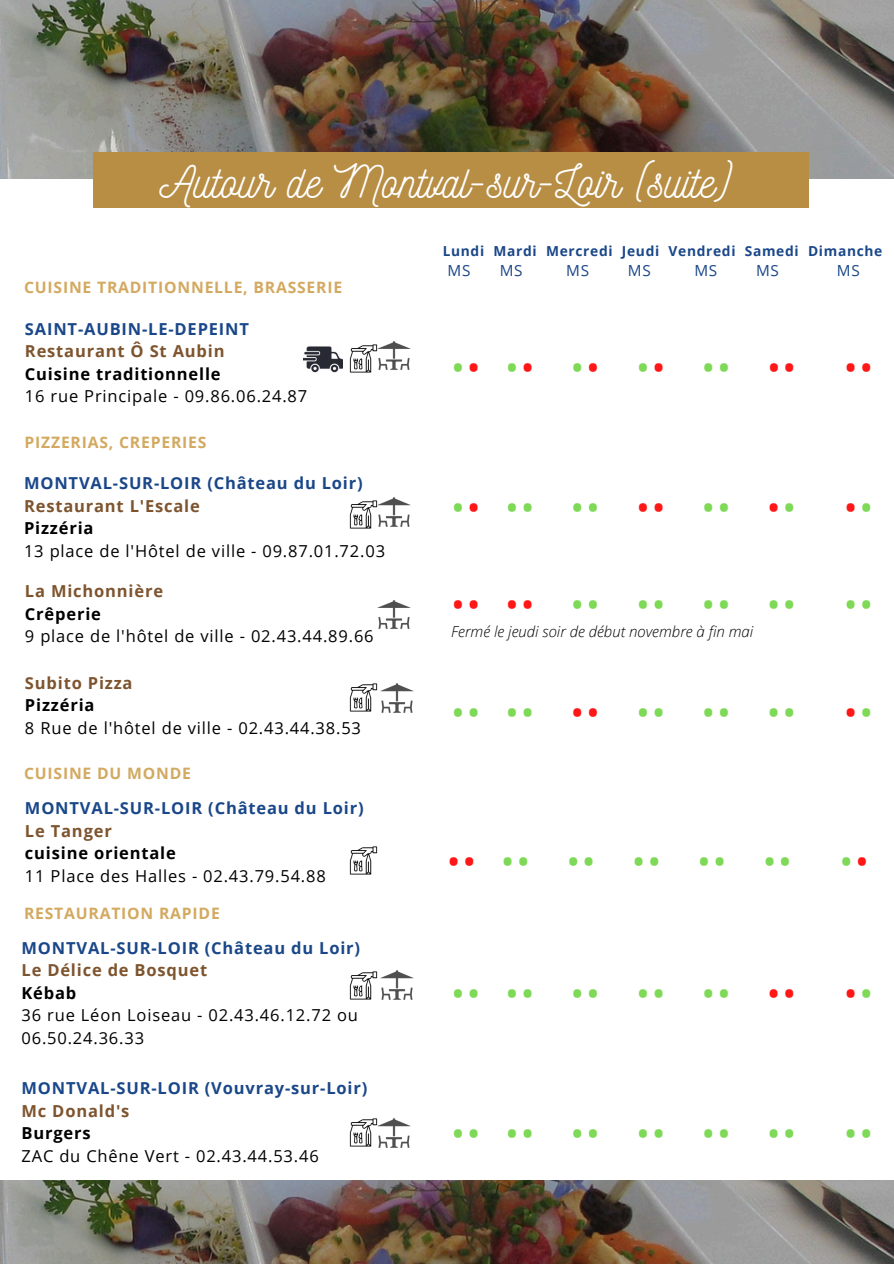
<style>
.page{position:relative;width:894px;height:1264px;background:#fff}
.page>*{position:absolute;margin:0;border:0;box-sizing:border-box;transform-origin:0 0}
.t1{font:45px "Nickainley";color:#fff}
.t2{font:36.75px "Open Sans";color:#7ed957}
.t3{font:36.75px "Open Sans";color:#ff1616}
.t4{font:16.5px/22.5px "Open Sans";letter-spacing:.05em;color:#000}
.t5{font:700 16.5px/22.5px "Open Sans";letter-spacing:.05em;color:#1a4789}
.t6{font:700 15.75px "Open Sans";letter-spacing:.05em;color:#d3a960}
.t7{font:15.3px "Open Sans";letter-spacing:.05em;color:#1a4789}
.t8{font:italic 300 15px "Open Sans";color:#000}
.t9{font:700 13.8px "Open Sans";letter-spacing:.05em;color:#1a4789}
.s1{font-weight:700;color:#1a4789}
.s2{font-weight:700;color:#7e542e}
.s3{font-weight:700}
.s4{color:#7e542e}
.s5{color:#000}
.s6{font-weight:400;color:#000}
.s7{color:#ff1616}
.s8{color:#7ed957}
</style>
<div class="page">
<img style="left:0;top:0;width:893px;height:178px">
<div style="left:94px;top:153px;width:714px;height:55px;background:#b88e45"></div>
<img style="left:0;top:1180px;width:893px;height:83px">
<img style="left:378px;top:497px;width:32px;height:30px">
<img style="left:350px;top:500px;width:28px;height:28px">
<img style="left:378px;top:600px;width:32px;height:29px">
<img style="left:350px;top:1118px;width:28px;height:28px">
<img style="left:378px;top:1118px;width:32px;height:30px">
<img style="left:350px;top:344px;width:28px;height:28px">
<img style="left:378px;top:341px;width:32px;height:29px">
<img style="left:350px;top:846px;width:28px;height:28px">
<img style="left:350px;top:971px;width:28px;height:28px">
<img style="left:350px;top:683px;width:28px;height:28px">
<img style="left:381px;top:683px;width:32px;height:30px">
<img style="left:303px;top:346px;width:40px;height:26px">
<img style="left:381px;top:970px;width:32px;height:30px">
<h1 class="t1" style="left:159px;top:153px;width:576px">Autour de Montval-sur-Loir (suite)</h1>
<h2 class="t9" style="left:442px;top:241px;width:441px">Lundi Mardi Mercredi Jeudi Vendredi Samedi Dimanche</h2>
<p class="t7" style="left:447px;top:260px;width:24px">MS</p>
<p class="t7" style="left:499px;top:260px;width:24px">MS</p>
<p class="t7" style="left:566px;top:260px;width:24px">MS</p>
<p class="t7" style="left:627px;top:260px;width:24px">MS</p>
<p class="t7" style="left:694px;top:260px;width:24px">MS</p>
<p class="t7" style="left:755px;top:260px;width:24px">MS</p>
<p class="t7" style="left:836px;top:260px;width:24px">MS</p>
<p class="t6" style="left:24px;top:276px;width:319px">CUISINE TRADITIONNELLE, BRASSERIE</p>
<p class="t4" style="left:25px;top:317px;width:284px"><span class="s1">SAINT-AUBIN-LE-DEPEINT<br></span><span class="s2">Restaurant Ô St Aubin<br></span><span class="s3">Cuisine traditionnelle<br></span>16 rue Principale - 09.86.06.24.87</p>
<p class="t6" style="left:25px;top:431px;width:183px">PIZZERIAS, CREPERIES</p>
<p class="t4" style="left:24px;top:471px;width:362px"><span class="s1">MONTVAL-SUR-LOIR (Château du Loir)<br></span><span class="s2">Restaurant L'Escale<br></span><span class="s3">Pizzéria<br></span>13 place de l'Hôtel de ville - 09.87.01.72.03</p>
<p class="t4" style="left:25px;top:580px;width:350px"><span class="s2">La Michonnière<br></span><span class="s3">Crêperie<br></span>9 place de l'hôtel de ville - 02.43.44.89.66</p>
<p class="t4" style="left:25px;top:671px;width:337px"><span class="s2">Subito Pizza<br></span><span class="s3">Pizzéria<br></span>8 Rue de l'hôtel de ville - 02.43.44.38.53</p>
<h2 class="t6" style="left:24px;top:762px;width:168px">CUISINE DU MONDE</h2>
<p class="t5" style="left:25px;top:796px;width:340px">MONTVAL-SUR-LOIR (Château du Loir)<br><span class="s4">Le Tanger<br></span><span class="s5">cuisine orientale<br></span><span class="s6">11 Place des Halles - 02.43.79.54.88</span></p>
<h3 class="t6" style="left:24px;top:901px;width:197px">RESTAURATION RAPIDE</h3>
<h3 class="t4" style="left:22px;top:936px;width:340px"><span class="s1">MONTVAL-SUR-LOIR (Château du Loir)<br></span><span class="s2">Le Délice de Bosquet<br></span><span class="s3">Kébab<br></span>36 rue Léon Loiseau - 02.43.46.12.72 ou<br>06.50.24.36.33</h3>
<p class="t5" style="left:22px;top:1076px;width:347px">MONTVAL-SUR-LOIR (Vouvray-sur-Loir)<br><span class="s4">Mc Donald's<br></span><span class="s5">Burgers<br></span><span class="s6">ZAC du Chêne Vert - 02.43.44.53.46</span></p>
<p class="t2" style="left:451px;top:342px;width:347px">•<span class="s7">•</span> •<span class="s7">•</span> •<span class="s7">•</span> •<span class="s7">•</span> •• <span class="s7">••</span></p>
<p class="t3" style="left:843px;top:342px;width:31px">••</p>
<h3 class="t2" style="left:451px;top:481px;width:347px">•<span class="s7">•</span> •• •• <span class="s7">••</span> •• <span class="s7">•</span>•</h3>
<h3 class="t3" style="left:843px;top:481px;width:31px">•<span class="s8">•</span></h3>
<p class="t2" style="left:451px;top:578px;width:346px"><span class="s7">•• ••</span> •• •• •• ••</p>
<p class="t2" style="left:843px;top:578px;width:31px">••</p>
<p class="t8" style="left:451px;top:621px;width:304px">Fermé le jeudi soir de début novembre à fin mai</p>
<p class="t2" style="left:451px;top:686px;width:346px">•• •• <span class="s7">••</span> •• •• ••</p>
<p class="t3" style="left:843px;top:686px;width:31px">•<span class="s8">•</span></p>
<p class="t2" style="left:446px;top:835px;width:346px"><span class="s7">••</span> •• •• •• •• ••</p>
<p class="t2" style="left:839px;top:835px;width:31px">•<span class="s7">•</span></p>
<h3 class="t2" style="left:451px;top:967px;width:346px">•• •• •• •• •• <span class="s7">••</span></h3>
<h3 class="t3" style="left:843px;top:967px;width:31px">•<span class="s8">•</span></h3>
<h3 class="t2" style="left:451px;top:1107px;width:346px">•• •• •• •• •• ••</h3>
<h3 class="t2" style="left:843px;top:1107px;width:31px">••</h3>
</div>
